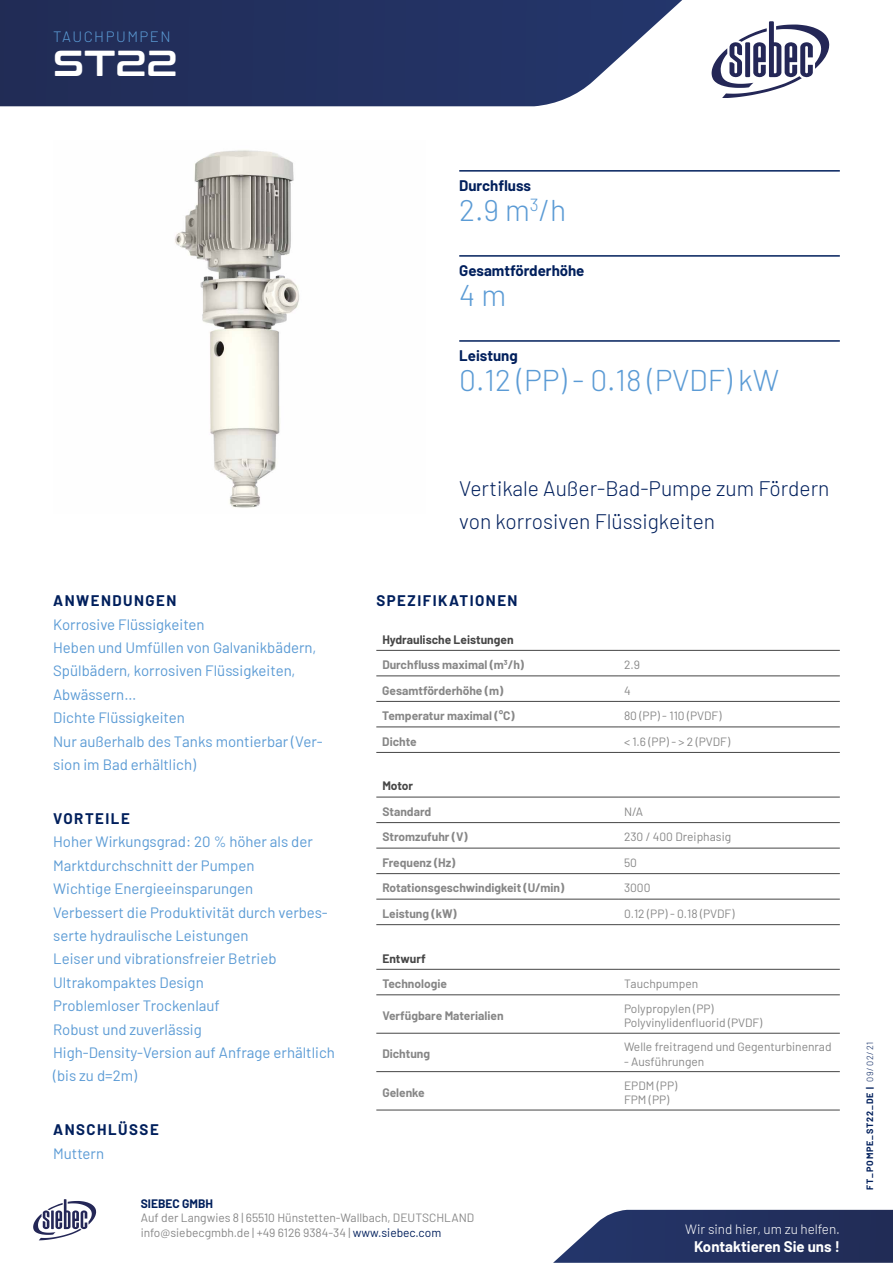
<style>
.page{position:relative;width:893px;height:1263px;background:#fff}
.page>*{position:absolute;margin:0;border:0;box-sizing:border-box;transform-origin:0 0}
.t1{font:36px "Conthrax Sb";color:#fff}
.t2{font:300 30px "Barlow";color:#5b9bd5}
.t3{font:300 21px/32.7px "Barlow";color:#001f5c}
.t4{font:15px/23.4px "Barlow";color:#5b9bd5}
.t5{font:700 15px "Barlow";letter-spacing:.1em;color:#001f5c}
.t6{font:700 15px "Barlow";color:#001f5c}
.t7{font:700 15px "Barlow";color:#fff}
.t8{font:300 15px "Barlow";letter-spacing:.1em;color:#5b9bd5}
.t9{font:300 13.5px "Barlow";color:#fff}
.t10{font:12px/14.4px "Barlow";color:#878787}
.t11{font:700 12px "Barlow";color:#878787}
.t12{font:700 12px/25.5px "Barlow";color:#464646}
.t13{font:700 12px "Barlow";color:#001f5c}
.t14{font:700 9px "Barlow";letter-spacing:.1em;color:#001f5c}
.s1{color:#878787}
.s2{color:#001f5c}
.s3{font-weight:300}
</style>
<div class="page">
<svg style="left:0;top:0;width:682px;height:106px;background:#35426d"></svg>
<svg style="left:553px;top:1210px;width:340px;height:53px;background:#37446e"></svg>
<svg style="left:712px;top:21px;width:117px;height:76px"></svg>
<svg style="left:33px;top:1199px;width:63px;height:41px"></svg>
<img style="left:175px;top:150px;width:124px;height:358px">
<hr style="left:459px;top:170px;width:381px;height:2px;background:#001f5c">
<hr style="left:459px;top:255px;width:381px;height:2px;background:#001f5c">
<hr style="left:459px;top:340px;width:381px;height:2px;background:#001f5c">
<hr style="left:376px;top:650px;width:242px;height:1px;background:#464646">
<hr style="left:618px;top:650px;width:222px;height:1px;background:#464646">
<hr style="left:376px;top:675px;width:242px;height:1px;background:#464646">
<hr style="left:618px;top:675px;width:222px;height:1px;background:#464646">
<hr style="left:376px;top:701px;width:242px;height:1px;background:#464646">
<hr style="left:618px;top:701px;width:222px;height:1px;background:#464646">
<hr style="left:376px;top:726px;width:242px;height:1px;background:#464646">
<hr style="left:618px;top:726px;width:222px;height:1px;background:#464646">
<hr style="left:376px;top:752px;width:242px;height:1px;background:#464646">
<hr style="left:618px;top:752px;width:222px;height:1px;background:#464646">
<hr style="left:376px;top:797px;width:242px;height:1px;background:#464646">
<hr style="left:618px;top:797px;width:222px;height:1px;background:#464646">
<hr style="left:376px;top:822px;width:242px;height:1px;background:#464646">
<hr style="left:618px;top:822px;width:222px;height:1px;background:#464646">
<hr style="left:376px;top:848px;width:242px;height:1px;background:#464646">
<hr style="left:618px;top:848px;width:222px;height:1px;background:#464646">
<hr style="left:376px;top:873px;width:242px;height:1px;background:#464646">
<hr style="left:618px;top:873px;width:222px;height:1px;background:#464646">
<hr style="left:376px;top:899px;width:242px;height:1px;background:#464646">
<hr style="left:618px;top:899px;width:222px;height:1px;background:#464646">
<hr style="left:376px;top:924px;width:242px;height:1px;background:#464646">
<hr style="left:618px;top:924px;width:222px;height:1px;background:#464646">
<hr style="left:376px;top:969px;width:242px;height:1px;background:#464646">
<hr style="left:618px;top:969px;width:222px;height:1px;background:#464646">
<hr style="left:376px;top:994px;width:242px;height:1px;background:#464646">
<hr style="left:618px;top:994px;width:222px;height:1px;background:#464646">
<hr style="left:376px;top:1033px;width:242px;height:1px;background:#464646">
<hr style="left:618px;top:1033px;width:222px;height:1px;background:#464646">
<hr style="left:376px;top:1071px;width:242px;height:1px;background:#464646">
<hr style="left:618px;top:1071px;width:222px;height:1px;background:#464646">
<hr style="left:376px;top:1110px;width:242px;height:1px;background:#464646">
<hr style="left:618px;top:1110px;width:222px;height:1px;background:#464646">
<p class="t8" style="left:53px;top:25px;width:119px">TAUCHPUMPEN</p>
<h1 class="t1" style="left:53px;top:36px;width:126px">ST22</h1>
<p class="t6" style="left:459px;top:175px;width:73px">Durchfluss</p>
<h2 class="t2" style="left:459px;top:189px;width:109px">2.9 m<sup>3</sup>/h</h2>
<p class="t6" style="left:459px;top:260px;width:127px">Gesamtförderhöhe</p>
<h2 class="t2" style="left:459px;top:274px;width:48px">4 m</h2>
<p class="t6" style="left:459px;top:345px;width:60px">Leistung</p>
<h2 class="t2" style="left:459px;top:359px;width:321px">0.12 (PP) - 0.18 (PVDF) kW</h2>
<p class="t5" style="left:53px;top:590px;width:125px">ANWENDUNGEN</p>
<p class="t4" style="left:53px;top:611px;width:271px">Korrosive Flüssigkeiten<br>Heben und Umfüllen von Galvanikbädern,<br>Spülbädern, korrosiven Flüssigkeiten,<br>Abwässern…<br>Dichte Flüssigkeiten<br>Nur außerhalb des Tanks montierbar (Ver&shy;sion im Bad erhältlich)</p>
<p class="t5" style="left:53px;top:807px;width:78px">VORTEILE</p>
<p class="t4" style="left:53px;top:829px;width:283px">Hoher Wirkungsgrad: 20 % höher als der<br>Marktdurchschnitt der Pumpen<br>Wichtige Energieeinsparungen<br>Verbessert die Produktivität durch verbes&shy;serte hydraulische Leistungen<br>Leiser und vibrationsfreier Betrieb<br>Ultrakompaktes Design<br>Problemloser Trockenlauf<br>Robust und zuverlässig<br>High-Density-Version auf Anfrage erhältlich (bis zu d=2m)</p>
<p class="t5" style="left:53px;top:1119px;width:107px">ANSCHLÜSSE</p>
<p class="t4" style="left:53px;top:1140px;width:52px">Muttern</p>
<h3 class="t3" style="left:459px;top:470px;width:372px">Vertikale Außer-Bad-Pumpe zum Fördern von korrosiven Flüssigkeiten</h3>
<p class="t5" style="left:376px;top:590px;width:143px">SPEZIFIKATIONEN</p>
<p class="t12" style="left:382px;top:626px;width:143px">Hydraulische Leistungen<br><span class="s1">Durchfluss maximal (m</span><sup>3</sup><span class="s1">/h)</span></p>
<p class="t10" style="left:624px;top:657px;width:18px">2.9</p>
<p class="t11" style="left:382px;top:681px;width:122px">Gesamtförderhöhe (m)</p>
<p class="t10" style="left:624px;top:682px;width:8px">4</p>
<p class="t11" style="left:382px;top:707px;width:134px">Temperatur maximal (°C)</p>
<p class="t10" style="left:624px;top:708px;width:99px">80 (PP) - 110 (PVDF)</p>
<p class="t11" style="left:382px;top:732px;width:36px">Dichte</p>
<p class="t10" style="left:624px;top:733px;width:108px">&lt; 1.6 (PP) - &gt; 2 (PVDF)</p>
<p class="t12" style="left:382px;top:772px;width:32px">Motor</p>
<p class="t11" style="left:382px;top:803px;width:50px">Standard</p>
<p class="t10" style="left:624px;top:803px;width:21px">N/A</p>
<p class="t11" style="left:382px;top:828px;width:87px">Stromzufuhr (V)</p>
<p class="t10" style="left:624px;top:829px;width:109px">230 / 400 Dreiphasig</p>
<p class="t11" style="left:382px;top:854px;width:75px">Frequenz (Hz)</p>
<p class="t10" style="left:624px;top:854px;width:14px">50</p>
<p class="t11" style="left:382px;top:879px;width:184px">Rotationsgeschwindigkeit (U/min)</p>
<p class="t10" style="left:624px;top:880px;width:28px">3000</p>
<p class="t11" style="left:382px;top:905px;width:76px">Leistung (kW)</p>
<p class="t10" style="left:624px;top:905px;width:112px">0.12 (PP) - 0.18 (PVDF)</p>
<p class="t12" style="left:382px;top:944px;width:45px">Entwurf</p>
<p class="t11" style="left:382px;top:975px;width:66px">Technologie</p>
<p class="t10" style="left:624px;top:975px;width:76px">Tauchpumpen</p>
<p class="t11" style="left:382px;top:1007px;width:123px">Verfügbare Materialien</p>
<p class="t10" style="left:624px;top:1000px;width:140px">Polypropylen (PP)<br>Polyvinylidenfluorid (PVDF)</p>
<p class="t11" style="left:382px;top:1045px;width:49px">Dichtung</p>
<p class="t10" style="left:624px;top:1039px;width:209px">Welle freitragend und Gegenturbinenrad</p>
<p class="t10" style="left:624px;top:1053px;width:82px">- Ausführungen</p>
<p class="t11" style="left:382px;top:1083px;width:44px">Gelenke</p>
<p class="t10" style="left:624px;top:1077px;width:55px">EPDM (PP)<br>FPM (PP)</p>
<p class="t13" style="left:141px;top:1195px;width:74px">SIEBEC GMBH</p>
<p class="t10" style="left:141px;top:1210px;width:335px">Auf der Langwies 8 | 65510 Hünstetten-Wallbach, DEUTSCHLAND info@siebecgmbh.de | +49 6126 9384-34 | <span class="s2">www.siebec.com</span></p>
<p class="t9" style="left:685px;top:1219px;width:156px">Wir sind hier, um zu helfen.</p>
<p class="t7" style="left:694px;top:1236px;width:147px">Kontaktieren Sie uns !</p>
<p class="t14" style="left:863px;top:1190px;width:150px;rotate:-90deg">FT_POMPE_ST22_DE | <span class="s3">09/02/21</span></p>
</div>
